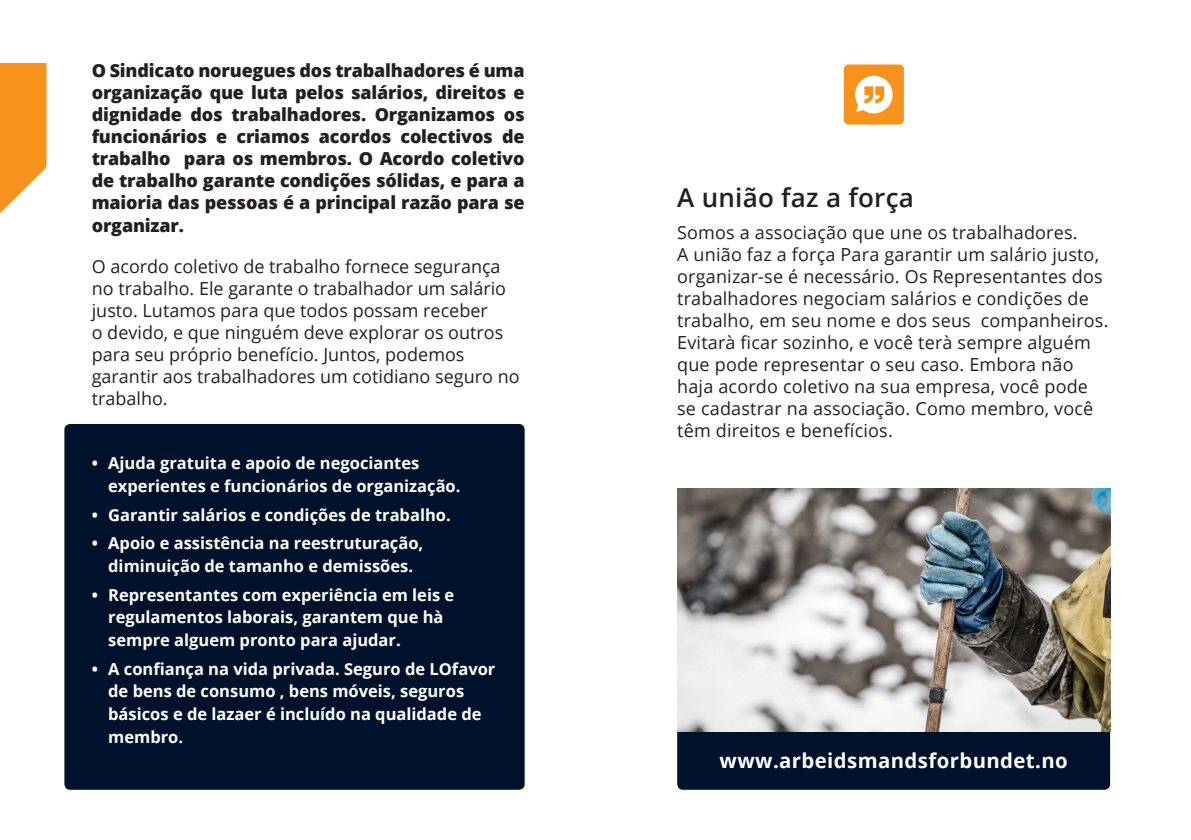
<style>
.page{position:relative;width:1191px;height:840px;background:#fff}
.page>*{position:absolute;margin:0;border:0;box-sizing:border-box;transform-origin:0 0}
.t1{font:600 26px "Open Sans";letter-spacing:.01em;color:#231f20}
.t2{font:700 20.4px "Open Sans";letter-spacing:.02em;color:#fff}
.t3{font:18px/22px "Open Sans";letter-spacing:.01em;color:#231f20}
.t4{font:800 18px/22.2px "Open Sans";letter-spacing:-.01em;color:#231f20;text-align:justify}
.t5{font:700 16.4px/22.6px "Open Sans";color:#fff;text-align:center}
</style>
<div class="page">
<div style="left:677px;top:710px;width:433px;height:79px;background:#00112c;border-radius:6px"></div>
<div style="left:844px;top:64px;width:60px;height:60px;background:#f7931d;border-radius:5px"></div>
<svg style="left:855px;top:76px;width:37px;height:37px"></svg>
<svg style="left:0;top:63px;width:47px;height:151px"></svg>
<div style="left:64px;top:423px;width:460px;height:366px;background:#00112c;border-radius:6px"></div>
<img style="left:677px;top:488px;width:433px;height:243px">
<p class="t4" style="left:92px;top:58px;width:434px">O Sindicato noruegues dos trabalhadores é uma organização que luta pelos salários, direitos e dignidade dos trabalhadores. Organizamos os funcionários e criamos acordos colectivos de trabalho para os membros. O Acordo coletivo de trabalho garante condições sólidas, e para a maioria das pessoas é a principal razão para se organizar.</p>
<p class="t3" style="left:92px;top:255px;width:416px">O acordo coletivo de trabalho fornece segurança no trabalho. Ele garante o trabalhador um salário justo. Lutamos para que todos possam receber<br>o devido, e que ninguém deve explorar os outros para seu próprio benefício. Juntos, podemos</p>
<p class="t3" style="left:92px;top:365px;width:429px">garantir aos trabalhadores um cotidiano seguro no trabalho.</p>
<p class="t5" style="left:92px;top:451px;width:329px">• Ajuda gratuita e apoio de negociantes</p>
<p class="t5" style="left:108px;top:474px;width:354px">experientes e funcionários de organização.</p>
<p class="t5" style="left:92px;top:502px;width:360px">• Garantir salários e condições de trabalho.</p>
<p class="t5" style="left:92px;top:531px;width:333px">• Apoio e assistência na reestruturação,</p>
<p class="t5" style="left:108px;top:554px;width:306px">diminuição de tamanho e demissões.</p>
<p class="t5" style="left:92px;top:582px;width:364px">• Representantes com experiência em leis e regulamentos laborais, garantem que hà</p>
<p class="t5" style="left:108px;top:628px;width:294px">sempre alguem pronto para ajudar.</p>
<p class="t5" style="left:108px;top:656px;width:389px;text-align:left;text-indent:-16px">• A confiança na vida privada. Seguro de LOfavor de bens de consumo , bens móveis, seguros básicos e de lazaer é incluído na qualidade de membro.</p>
<p class="t1" style="left:677px;top:179px;width:238px">A união faz a força</p>
<p class="t3" style="left:677px;top:221px;width:402px">Somos a associação que une os trabalhadores.</p>
<p class="t3" style="left:677px;top:243px;width:433px">A união faz a força Para garantir um salário justo, organizar-se é necessário. Os Representantes dos trabalhadores negociam salários e condições de trabalho, em seu nome e dos seus companheiros.<br>Evitarà ficar sozinho, e você terà sempre alguém que pode representar o seu caso. Embora não haja acordo coletivo na sua empresa, você pode se cadastrar na associação. Como membro, você têm direitos e benefícios.</p>
<p class="t2" style="left:719px;top:746px;width:350px">www.arbeidsmandsforbundet.no</p>
</div>
